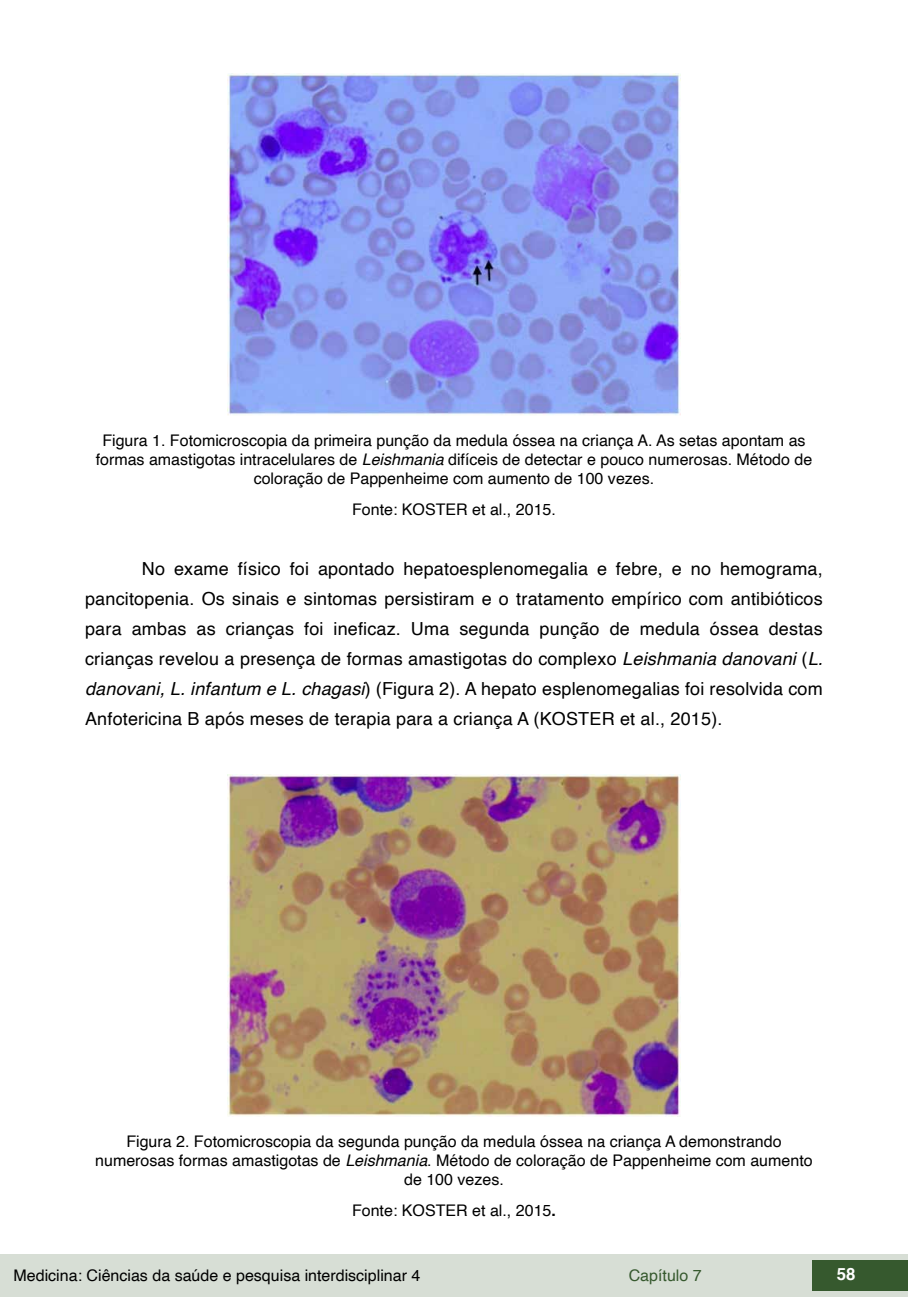
<style>
.page{position:relative;width:908px;height:1304px;background:#fff}
.page>*{position:absolute;margin:0;border:0;box-sizing:border-box;transform-origin:0 0}
.t1{font:18px/30px "Helvetica";letter-spacing:.01em;color:#000;text-align:justify}
.t2{font:700 16.8px "Helvetica";color:#fff}
.t3{font:16px/19.2px "Helvetica";color:#000;text-align:center}
.t4{font:16px "Helvetica";color:#36592e}
.s1{font-style:italic}
.s2{font-weight:700}
</style>
<div class="page">
<div style="left:0;top:1254px;width:906px;height:43px;background:#d7ded5"></div>
<div style="left:812px;top:1261px;width:95px;height:30px;background:#36592e"></div>
<img style="left:227px;top:74px;width:453px;height:341px">
<img style="left:227px;top:775px;width:453px;height:341px">
<p class="t3" style="left:96px;top:431px;width:717px">Figura 1. Fotomicroscopia da primeira punção da medula óssea na criança A. As setas apontam as formas amastigotas intracelulares de <span class="s1">Leishmania</span> difíceis de detectar e pouco numerosas. Método de coloração de Pappenheime com aumento de 100 vezes.</p>
<p class="t3" style="left:352px;top:500px;width:205px">Fonte: KOSTER et al., 2015.</p>
<p class="t1" style="left:85px;top:554px;width:739px;text-indent:57px">No exame físico foi apontado hepatoesplenomegalia e febre, e no hemograma, pancitopenia. Os sinais e sintomas persistiram e o tratamento empírico com antibióticos para ambas as crianças foi ineficaz. Uma segunda punção de medula óssea destas crianças revelou a presença de formas amastigotas do complexo <span class="s1">Leishmania danovani</span> (<span class="s1">L. danovani, L. infantum e L. chagasi</span>) (Figura 2). A hepato esplenomegalias foi resolvida com Anfotericina B após meses de terapia para a criança A (KOSTER et al., 2015).</p>
<p class="t3" style="left:95px;top:1132px;width:718px">Figura 2. Fotomicroscopia da segunda punção da medula óssea na criança A demonstrando numerosas formas amastigotas de <span class="s1">Leishmania</span>. Método de coloração de Pappenheime com aumento de 100 vezes.</p>
<p class="t3" style="left:352px;top:1201px;width:205px">Fonte: KOSTER et al., 2015<span class="s2">.</span></p>
<p class="t3" style="left:14px;top:1266px;width:408px">Medicina: Ciências da saúde e pesquisa interdisciplinar 4</p>
<p class="t4" style="left:628px;top:1263px;width:74px">Capítulo 7</p>
<p class="t2" style="left:836px;top:1261px;width:20px">58</p>
</div>
